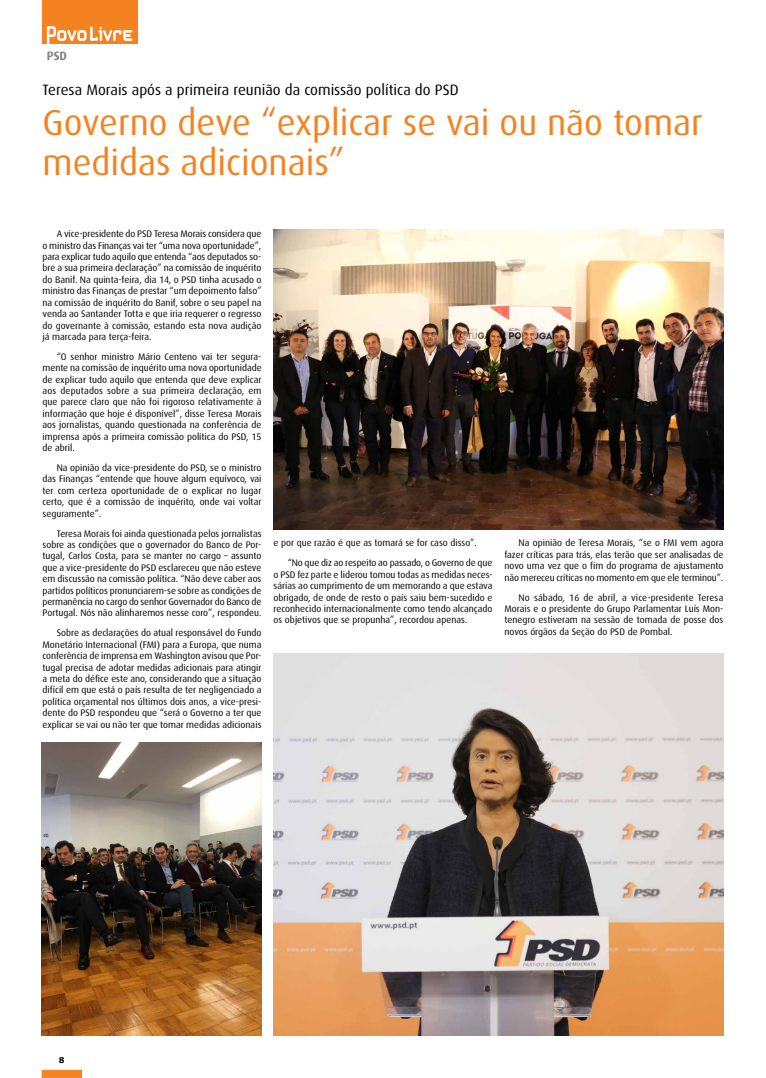
<style>
.page{position:relative;width:766px;height:1078px;background:#fff}
.page>*{position:absolute;margin:0;border:0;box-sizing:border-box;transform-origin:0 0}
.t1{font:36px/40px "Dax";color:#f58220}
.t2{font:15px "Dax";color:#000}
.t3{font:700 12px "Dax";color:#808285}
.t4{font:9.5px/11.4px "Dax";color:#000;text-align:justify}
.t5{font:700 8px "Verdana";color:#000}
</style>
<div class="page">
<div style="left:42px;top:1069px;width:40px;height:8px;background:#f58220;border:1px solid #f58220"></div>
<div style="left:43px;top:0;width:95px;height:44px;background:#f58220"></div>
<svg style="left:47px;top:26px;width:85px;height:18px"></svg>
<img style="left:273px;top:653px;width:450px;height:382px">
<img style="left:42px;top:742px;width:219px;height:293px">
<img style="left:273px;top:230px;width:450px;height:299px">
<p class="t3" style="left:47px;top:49px;width:15px">PSD</p>
<h2 class="t2" style="left:43px;top:81px;width:417px">Teresa Morais após a primeira reunião da comissão política do PSD</h2>
<h1 class="t1" style="left:43px;top:102px;width:661px">Governo deve “explicar se vai ou não tomar medidas adicionais”</h1>
<p class="t4" style="left:43px;top:228px;width:220px;text-indent:14px">A vice-presidente do PSD Teresa Morais considera que o ministro das Finanças vai ter “uma nova oportunidade”, para explicar tudo aquilo que entenda “aos deputados so&shy;bre a sua primeira declaração” na comissão de inquérito do Banif. Na quinta-feira, dia 14, o PSD tinha acusado o ministro das Finanças de prestar “um depoimento falso” na comissão de inquérito do Banif, sobre o seu papel na venda ao Santander Totta e que iria requerer o regresso do governante à comissão, estando esta nova audição já marcada para terça-feira.</p>
<p class="t4" style="left:43px;top:351px;width:220px;text-indent:14px">“O senhor ministro Mário Centeno vai ter segura&shy;mente na comissão de inquérito uma nova oportunidade de explicar tudo aquilo que entenda que deve explicar aos deputados sobre a sua primeira declaração, em que parece claro que não foi rigoroso relativamente à informação que hoje é disponível”, disse Teresa Morais aos jornalistas, quando questionada na conferência de imprensa após a primeira comissão política do PSD, 15 de abril.</p>
<p class="t4" style="left:43px;top:462px;width:220px;text-indent:14px">Na opinião da vice-presidente do PSD, se o ministro das Finanças “entende que houve algum equívoco, vai ter com certeza oportunidade de o explicar no lugar certo, que é a comissão de inquérito, onde vai voltar seguramente”.</p>
<p class="t4" style="left:43px;top:527px;width:220px;text-indent:14px">Teresa Morais foi ainda questionada pelos jornalistas sobre as condições que o governador do Banco de Por&shy;tugal, Carlos Costa, para se manter no cargo – assunto que a vice-presidente do PSD esclareceu que não esteve em discussão na comissão política. “Não deve caber aos partidos políticos pronunciarem-se sobre as condições de permanência no cargo do senhor Governador do Banco de Portugal. Nós não alinharemos nesse coro”, respondeu.</p>
<p class="t4" style="left:43px;top:627px;width:220px;text-indent:14px">Sobre as declarações do atual responsável do Fundo Monetário Internacional (FMI) para a Europa, que numa conferência de imprensa em Washington avisou que Por&shy;tugal precisa de adotar medidas adicionais para atingir a meta do défice este ano, considerando que a situação difícil em que está o país resulta de ter negligenciado a política orçamental nos últimos dois anos, a vice-presi&shy;dente do PSD respondeu que “será o Governo a ter que explicar se vai ou não ter que tomar medidas adicionais</p>
<p class="t4" style="left:287px;top:533px;width:206px;line-height:19.9px;text-indent:-14px">e por que razão é que as tomará se for caso disso”. “No que diz ao respeito ao passado, o Governo de que</p>
<p class="t4" style="left:273px;top:568px;width:220px">o PSD fez parte e liderou tomou todas as medidas neces&shy;sárias ao cumprimento de um memorando a que estava obrigado, de onde de resto o país saiu bem-sucedido e reconhecido internacionalmente como tendo alcançado os objetivos que se propunha”, recordou apenas.</p>
<p class="t4" style="left:504px;top:537px;width:220px;text-indent:14px">Na opinião de Teresa Morais, “se o FMI vem agora fazer críticas para trás, elas terão que ser analisadas de novo uma vez que o fim do programa de ajustamento não mereceu críticas no momento em que ele terminou”.</p>
<p class="t4" style="left:504px;top:591px;width:220px;text-indent:14px">No sábado, 16 de abril, a vice-presidente Teresa Morais e o presidente do Grupo Parlamentar Luís Mon&shy;tenegro estiveram na sessão de tomada de posse dos novos órgãos da Seção do PSD de Pombal.</p>
<p class="t5" style="left:59px;top:1054px;width:7px">8</p>
</div>
